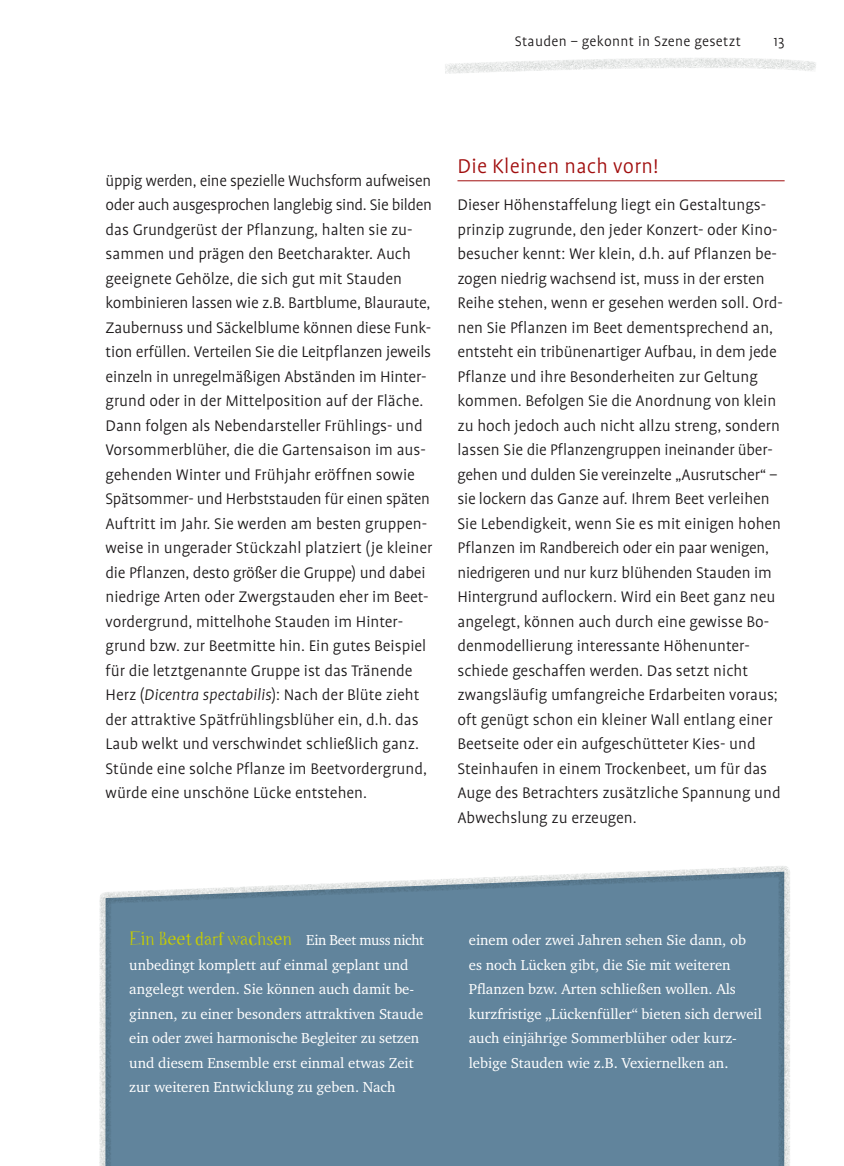
<style>
.page{position:relative;width:844px;height:1166px;background:#fff}
.page>*{position:absolute;margin:0;border:0;box-sizing:border-box;transform-origin:0 0}
.t1{font:300 22.75px "UV Profile";letter-spacing:.01em;color:#a10e0e}
.t2{font:19.25px "Freeride";color:#c7ce00}
.t3{font:300 17.5px/24.5px "UV Profile";color:#1b1819}
.t4{font:300 15.75px "UV Profile";letter-spacing:.02em;color:#1b1819}
.t5{font:14.88px/24.5px "UV Charter";color:#fff}
.s1{font-style:italic}
.s2{font-family:"UV Charter";font-size:14.88px;color:#fff}
</style>
<div class="page">
<svg style="left:445px;top:58px;width:371px;height:16px"></svg>
<hr style="left:457px;top:180px;width:327px;height:1px;background:#a10e0e">
<svg style="left:99px;top:866px;width:691px;height:300px;background:#6c8ca2"></svg>
<p class="t4" style="left:514px;top:34px;width:228px">Stauden – gekonnt in Szene gesetzt</p>
<p class="t4" style="left:773px;top:34px;width:13px">13</p>
<p class="t3" style="left:105px;top:168px;width:328px">üppig werden, eine spezielle Wuchsform aufweisen oder auch ausgesprochen langlebig sind. Sie bilden das Grundgerüst der Pflanzung, halten sie zu&shy;sammen und prägen den Beetcharakter. Auch geeignete Gehölze, die sich gut mit Stauden kombinieren lassen wie z.B. Bartblume, Blauraute, Zaubernuss und Säckelblume können diese Funk&shy;tion erfüllen. Verteilen Sie die Leitpflanzen jeweils einzeln in unregelmäßigen Abständen im Hinter&shy;grund oder in der Mittelposition auf der Fläche.<br>Dann folgen als Nebendarsteller Frühlings- und Vorsommerblüher, die die Gartensaison im aus&shy;gehenden Winter und Frühjahr eröffnen sowie Spätsommer- und Herbststauden für einen späten Auftritt im Jahr. Sie werden am besten gruppen&shy;weise in ungerader Stückzahl platziert (je kleiner die Pflanzen, desto größer die Gruppe) und dabei niedrige Arten oder Zwergstauden eher im Beet&shy;vordergrund, mittelhohe Stauden im Hinter&shy;grund bzw. zur Beetmitte hin. Ein gutes Beispiel für die letztgenannte Gruppe ist das Tränende Herz (<span class="s1">Dicentra spectabilis</span>): Nach der Blüte zieht der attraktive Spätfrühlingsblüher ein, d.h. das Laub welkt und verschwindet schließlich ganz.<br>Stünde eine solche Pflanze im Beetvordergrund, würde eine unschöne Lücke entstehen.</p>
<h1 class="t1" style="left:457px;top:155px;width:202px">Die Kleinen nach vorn!</h1>
<p class="t3" style="left:457px;top:193px;width:327px">Dieser Höhenstaffelung liegt ein Gestaltungs&shy;prinzip zugrunde, den jeder Konzert- oder Kino&shy;besucher kennt: Wer klein, d.h. auf Pflanzen be&shy;zogen niedrig wachsend ist, muss in der ersten Reihe stehen, wenn er gesehen werden soll. Ord&shy;nen Sie Pflanzen im Beet dementsprechend an, entsteht ein tribünenartiger Aufbau, in dem jede Pflanze und ihre Besonderheiten zur Geltung kommen. Befolgen Sie die Anordnung von klein zu hoch jedoch auch nicht allzu streng, sondern lassen Sie die Pflanzengruppen ineinander über&shy;gehen und dulden Sie vereinzelte „Ausrutscher“ – sie lockern das Ganze auf. Ihrem Beet verleihen Sie Lebendigkeit, wenn Sie es mit einigen hohen Pflanzen im Randbereich oder ein paar wenigen, niedrigeren und nur kurz blühenden Stauden im Hintergrund auflockern. Wird ein Beet ganz neu angelegt, können auch durch eine gewisse Bo&shy;denmodellierung interessante Höhenunter&shy;schiede geschaffen werden. Das setzt nicht zwangsläufig umfangreiche Erdarbeiten voraus; oft genügt schon ein kleiner Wall entlang einer Beetseite oder ein aufgeschütteter Kies- und Steinhaufen in einem Trockenbeet, um für das Auge des Betrachters zusätzliche Spannung und Abwechslung zu erzeugen.</p>
<p class="t2" style="left:129px;top:927px;width:296px">Ein Beet darf wachsen <span class="s2">Ein Beet muss nicht</span></p>
<p class="t5" style="left:129px;top:952px;width:295px">unbedingt komplett auf einmal geplant und angelegt werden. Sie können auch damit be&shy;ginnen, zu einer besonders attraktiven Staude ein oder zwei harmonische Begleiter zu setzen und diesem Ensemble erst einmal etwas Zeit zur weiteren Entwicklung zu geben. Nach</p>
<p class="t5" style="left:468px;top:927px;width:294px">einem oder zwei Jahren sehen Sie dann, ob es noch Lücken gibt, die Sie mit weiteren Pflanzen bzw. Arten schließen wollen. Als kurzfristige „Lückenfüller“ bieten sich derweil auch einjährige Sommerblüher oder kurz&shy;lebige Stauden wie z.B. Vexiernelken an.</p>
</div>
